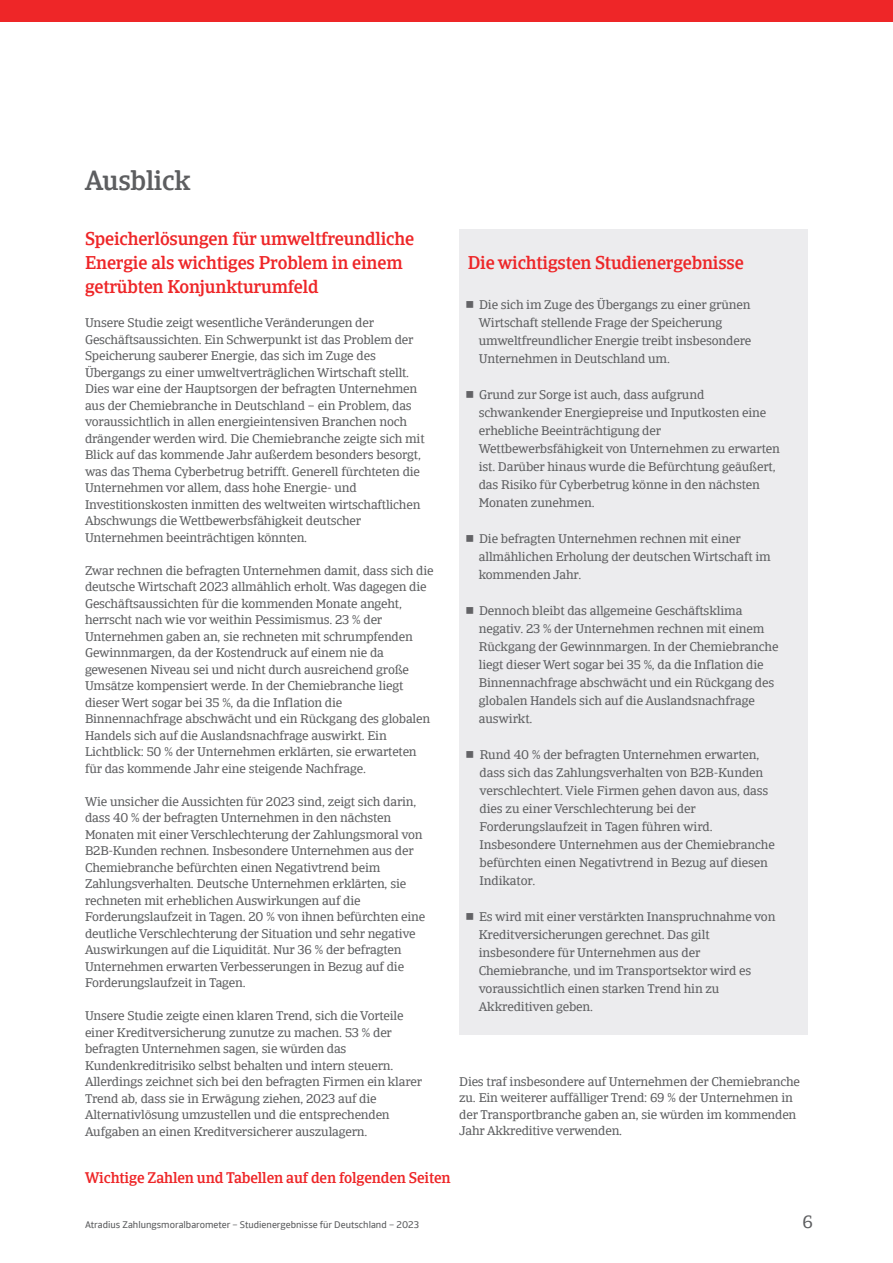
<style>
.page{position:relative;width:893px;height:1263px;background:#fff}
.page>*{position:absolute;margin:0;border:0;box-sizing:border-box;transform-origin:0 0}
.t1{font:500 27px "Catalana";letter-spacing:-.01em;color:#5d5e60}
.t2{font:500 18px/24px "Catalana";letter-spacing:-.01em;color:#ee2628}
.t3{font:18px "Catalana";color:#5d5e60}
.t4{font:500 15px "Catalana";letter-spacing:-.01em;color:#ee2628}
.t5{font:12.75px/16.5px "Catalana";letter-spacing:-.015em;color:#5d5e60}
.t6{font:9.75px "Catalana Sans";color:#5d5e60}
</style>
<div class="page">
<div style="left:0;top:0;width:893px;height:21px;background:#ee2628"></div>
<div style="left:459px;top:230px;width:349px;height:805px;background:#ececee"></div>
<h1 class="t1" style="left:85px;top:163px;width:107px">Ausblick</h1>
<h2 class="t2" style="left:85px;top:227px;width:331px">Speicherlösungen für umweltfreundliche<br>Energie als wichtiges Problem in einem getrübten Konjunkturumfeld</h2>
<p class="t5" style="left:85px;top:314px;width:341px">Unsere Studie zeigt wesentliche Veränderungen der Geschäftsaussichten. Ein Schwerpunkt ist das Problem der Speicherung sauberer Energie, das sich im Zuge des Übergangs zu einer umweltverträglichen Wirtschaft stellt.<br>Dies war eine der Hauptsorgen der befragten Unternehmen aus der Chemiebranche in Deutschland – ein Problem, das voraussichtlich in allen energieintensiven Branchen noch drängender werden wird. Die Chemiebranche zeigte sich mit Blick auf das kommende Jahr außerdem besonders besorgt, was das Thema Cyberbetrug betrifft. Generell fürchteten die Unternehmen vor allem, dass hohe Energie- und Investitionskosten inmitten des weltweiten wirtschaftlichen Abschwungs die Wettbewerbsfähigkeit deutscher Unternehmen beeinträchtigen könnten.</p>
<p class="t5" style="left:85px;top:562px;width:350px">Zwar rechnen die befragten Unternehmen damit, dass sich die deutsche Wirtschaft 2023 allmählich erholt. Was dagegen die Geschäftsaussichten für die kommenden Monate angeht, herrscht nach wie vor weithin Pessimismus. 23 % der Unternehmen gaben an, sie rechneten mit schrumpfenden Gewinnmargen, da der Kostendruck auf einem nie da gewesenen Niveau sei und nicht durch ausreichend große Umsätze kompensiert werde. In der Chemiebranche liegt dieser Wert sogar bei 35 %, da die Inflation die Binnennachfrage abschwächt und ein Rückgang des globalen Handels sich auf die Auslandsnachfrage auswirkt. Ein Lichtblick: 50 % der Unternehmen erklärten, sie erwarteten für das kommende Jahr eine steigende Nachfrage.</p>
<p class="t5" style="left:85px;top:793px;width:342px">Wie unsicher die Aussichten für 2023 sind, zeigt sich darin, dass 40 % der befragten Unternehmen in den nächsten Monaten mit einer Verschlechterung der Zahlungsmoral von B2B-Kunden rechnen. Insbesondere Unternehmen aus der Chemiebranche befürchten einen Negativtrend beim Zahlungsverhalten. Deutsche Unternehmen erklärten, sie rechneten mit erheblichen Auswirkungen auf die Forderungslaufzeit in Tagen. 20 % von ihnen befürchten eine deutliche Verschlechterung der Situation und sehr negative Auswirkungen auf die Liquidität. Nur 36 % der befragten Unternehmen erwarten Verbesserungen in Bezug auf die Forderungslaufzeit in Tagen.</p>
<p class="t5" style="left:85px;top:1007px;width:339px">Unsere Studie zeigte einen klaren Trend, sich die Vorteile einer Kreditversicherung zunutze zu machen. 53 % der befragten Unternehmen sagen, sie würden das Kundenkreditrisiko selbst behalten und intern steuern.<br>Allerdings zeichnet sich bei den befragten Firmen ein klarer Trend ab, dass sie in Erwägung ziehen, 2023 auf die Alternativlösung umzustellen und die entsprechenden Aufgaben an einen Kreditversicherer auszulagern.</p>
<h2 class="t2" style="left:468px;top:250px;width:277px">Die wichtigsten Studienergebnisse</h2>
<p class="t5" style="left:479px;top:296px;width:274px;line-height:18px">Die sich im Zuge des Übergangs zu einer grünen Wirtschaft stellende Frage der Speicherung umweltfreundlicher Energie treibt insbesondere Unternehmen in Deutschland um.</p>
<p class="t5" style="left:479px;top:386px;width:303px;line-height:18px">Grund zur Sorge ist auch, dass aufgrund schwankender Energiepreise und Inputkosten eine erhebliche Beeinträchtigung der Wettbewerbsfähigkeit von Unternehmen zu erwarten ist. Darüber hinaus wurde die Befürchtung geäußert, das Risiko für Cyberbetrug könne in den nächsten Monaten zunehmen.</p>
<p class="t5" style="left:479px;top:530px;width:294px;line-height:18px">Die befragten Unternehmen rechnen mit einer allmählichen Erholung der deutschen Wirtschaft im kommenden Jahr.</p>
<p class="t5" style="left:479px;top:602px;width:301px;line-height:18px">Dennoch bleibt das allgemeine Geschäftsklima negativ. 23 % der Unternehmen rechnen mit einem Rückgang der Gewinnmargen. In der Chemiebranche liegt dieser Wert sogar bei 35 %, da die Inflation die Binnennachfrage abschwächt und ein Rückgang des globalen Handels sich auf die Auslandsnachfrage auswirkt.</p>
<p class="t5" style="left:479px;top:746px;width:297px;line-height:18px">Rund 40 % der befragten Unternehmen erwarten, dass sich das Zahlungsverhalten von B2B-Kunden verschlechtert. Viele Firmen gehen davon aus, dass dies zu einer Verschlechterung bei der Forderungslaufzeit in Tagen führen wird.<br>Insbesondere Unternehmen aus der Chemiebranche befürchten einen Negativtrend in Bezug auf diesen Indikator.</p>
<p class="t5" style="left:479px;top:908px;width:298px;line-height:18px">Es wird mit einer verstärkten Inanspruchnahme von Kreditversicherungen gerechnet. Das gilt insbesondere für Unternehmen aus der Chemiebranche, und im Transportsektor wird es voraussichtlich einen starken Trend hin zu Akkreditiven geben.</p>
<p class="t5" style="left:459px;top:1073px;width:342px">Dies traf insbesondere auf Unternehmen der Chemiebranche zu. Ein weiterer auffälliger Trend: 69 % der Unternehmen in der Transportbranche gaben an, sie würden im kommenden Jahr Akkreditive verwenden.</p>
<p class="t4" style="left:85px;top:1168px;width:367px">Wichtige Zahlen und Tabellen auf den folgenden Seiten</p>
<p class="t6" style="left:85px;top:1218px;width:336px">Atradius Zahlungsmoralbarometer – Studienergebnisse für Deutschland – 2023</p>
<h2 class="t3" style="left:803px;top:1210px;width:12px">6</h2>
</div>
